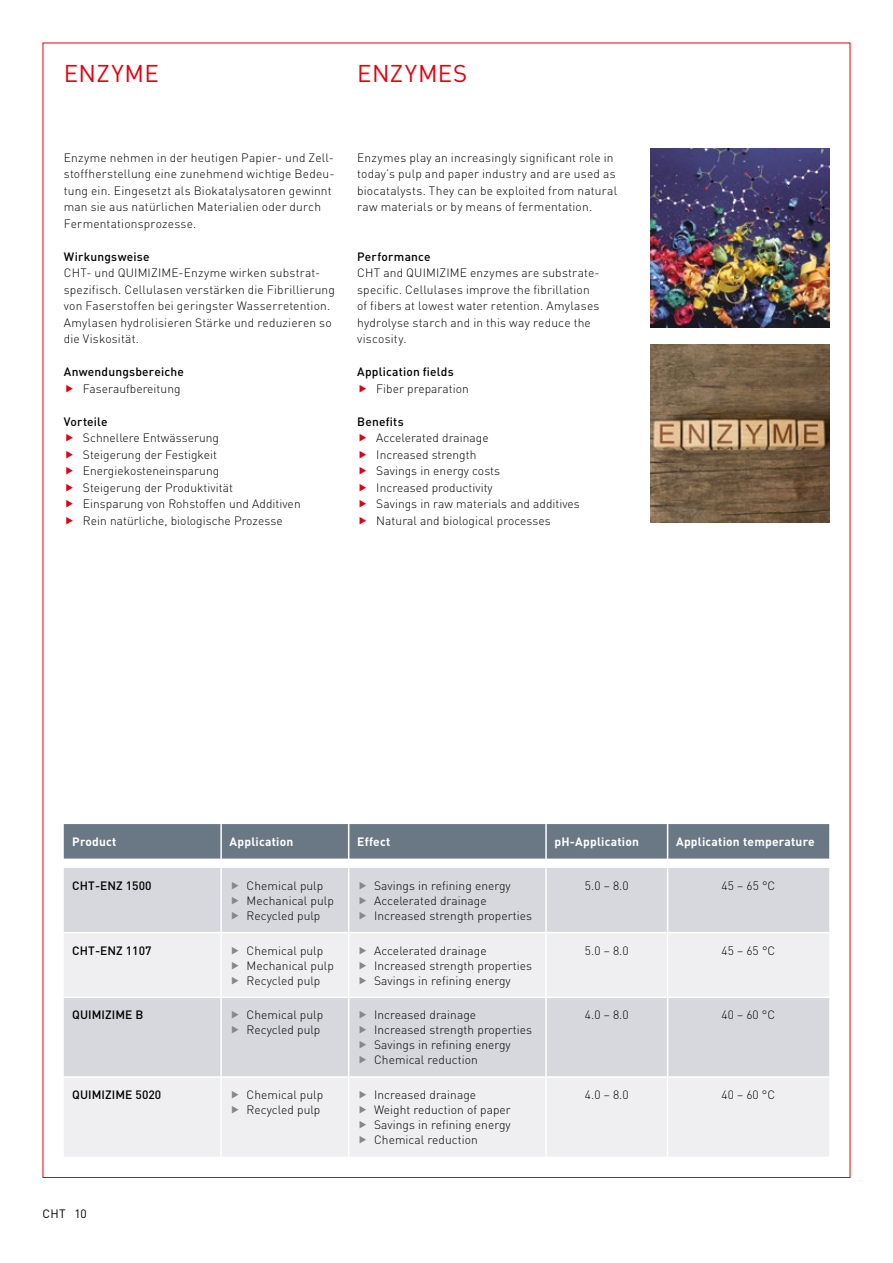
<style>
.page{position:relative;width:893px;height:1263px;background:#fff}
.page>*{position:absolute;margin:0;border:0;box-sizing:border-box;transform-origin:0 0}
.t1{font:24px "DIN Pro";letter-spacing:.015em;color:#e3000f}
.t2{font:300 12px/16.5px "DIN Pro";letter-spacing:.005em;color:#000}
.t3{font:500 12px "DIN Pro";letter-spacing:.015em;color:#000}
.t4{font:700 12px "DIN Pro";letter-spacing:.02em;color:#fff}
.t5{font:12px "DIN Pro";color:#000}
</style>
<div class="page">
<img style="left:651px;top:149px;width:178px;height:178px">
<img style="left:651px;top:344px;width:178px;height:179px">
<div style="left:64px;top:868px;width:765px;height:64px;background:#d7d8dd"></div>
<svg style="left:64px;top:933px;width:765px;height:224px;fill:#efeff1"></svg>
<div style="left:64px;top:824px;width:765px;height:35px;background:#6a7784"></div>
<hr style="left:220px;top:868px;width:2px;height:64px;background:#fff">
<hr style="left:348px;top:868px;width:1px;height:64px;background:#fff">
<hr style="left:545px;top:868px;width:2px;height:64px;background:#fff">
<hr style="left:667px;top:868px;width:1px;height:64px;background:#fff">
<hr style="left:220px;top:998px;width:2px;height:78px;background:#fff">
<hr style="left:348px;top:998px;width:1px;height:78px;background:#fff">
<hr style="left:545px;top:998px;width:2px;height:78px;background:#fff">
<hr style="left:667px;top:998px;width:1px;height:78px;background:#fff">
<hr style="left:220px;top:933px;width:2px;height:63px;background:#fff">
<hr style="left:348px;top:933px;width:1px;height:63px;background:#fff">
<hr style="left:545px;top:933px;width:2px;height:63px;background:#fff">
<hr style="left:667px;top:933px;width:1px;height:63px;background:#fff">
<hr style="left:64px;top:996px;width:157px;height:2px;background:#fff">
<hr style="left:221px;top:996px;width:128px;height:2px;background:#fff">
<hr style="left:349px;top:996px;width:197px;height:2px;background:#fff">
<hr style="left:546px;top:996px;width:122px;height:2px;background:#fff">
<hr style="left:668px;top:996px;width:161px;height:2px;background:#fff">
<hr style="left:64px;top:1076px;width:157px;height:2px;background:#fff">
<hr style="left:221px;top:1076px;width:128px;height:2px;background:#fff">
<hr style="left:349px;top:1076px;width:197px;height:2px;background:#fff">
<hr style="left:546px;top:1076px;width:122px;height:2px;background:#fff">
<hr style="left:668px;top:1076px;width:161px;height:2px;background:#fff">
<hr style="left:220px;top:1078px;width:2px;height:79px;background:#fff">
<hr style="left:348px;top:1078px;width:1px;height:79px;background:#fff">
<hr style="left:545px;top:1078px;width:2px;height:79px;background:#fff">
<hr style="left:667px;top:1078px;width:1px;height:79px;background:#fff">
<svg style="left:232px;top:882px;width:7px;height:7px"></svg>
<svg style="left:232px;top:897px;width:7px;height:7px"></svg>
<svg style="left:232px;top:912px;width:7px;height:7px"></svg>
<svg style="left:360px;top:882px;width:6px;height:7px"></svg>
<svg style="left:360px;top:897px;width:6px;height:7px"></svg>
<svg style="left:360px;top:912px;width:6px;height:7px"></svg>
<svg style="left:232px;top:946px;width:7px;height:8px"></svg>
<svg style="left:232px;top:961px;width:7px;height:8px"></svg>
<svg style="left:232px;top:976px;width:7px;height:8px"></svg>
<svg style="left:360px;top:946px;width:6px;height:8px"></svg>
<svg style="left:360px;top:961px;width:6px;height:8px"></svg>
<svg style="left:360px;top:976px;width:6px;height:8px"></svg>
<svg style="left:232px;top:1011px;width:7px;height:8px"></svg>
<svg style="left:232px;top:1026px;width:7px;height:8px"></svg>
<svg style="left:360px;top:1011px;width:6px;height:8px"></svg>
<svg style="left:360px;top:1026px;width:6px;height:8px"></svg>
<svg style="left:360px;top:1041px;width:6px;height:8px"></svg>
<svg style="left:360px;top:1056px;width:6px;height:8px"></svg>
<svg style="left:232px;top:1091px;width:7px;height:7px"></svg>
<svg style="left:232px;top:1106px;width:7px;height:7px"></svg>
<svg style="left:360px;top:1091px;width:6px;height:7px"></svg>
<svg style="left:360px;top:1106px;width:6px;height:7px"></svg>
<svg style="left:360px;top:1121px;width:6px;height:7px"></svg>
<svg style="left:360px;top:1136px;width:6px;height:7px"></svg>
<h1 class="t1" style="left:64px;top:57px;width:96px">ENZYME</h1>
<h1 class="t1" style="left:357px;top:57px;width:111px">ENZYMES</h1>
<p class="t2" style="left:64px;top:149px;width:272px">Enzyme nehmen in der heutigen Papier- und Zell&shy;stoffherstellung eine zunehmend wichtige Bedeu&shy;tung ein. Eingesetzt als Biokatalysatoren gewinnt man sie aus natürlichen Materialien oder durch Fermentationsprozesse.</p>
<p class="t3" style="left:64px;top:248px;width:87px">Wirkungsweise</p>
<p class="t2" style="left:64px;top:264px;width:273px">CHT- und QUIMIZIME- Enzyme wirken substrat&shy;spezifisch. Cellulasen verstärken die Fibrillierung von Faserstoffen bei geringster Wasserretention.<br>Amylasen hydrolisieren Stärke und reduzieren so die Viskosität.</p>
<p class="t3" style="left:64px;top:364px;width:122px">Anwendungsbereiche</p>
<p class="t2" style="left:83px;top:380px;width:99px">Faseraufbereitung</p>
<p class="t3" style="left:64px;top:413px;width:45px">Vorteile</p>
<p class="t2" style="left:83px;top:429px;width:219px">Schnellere Entwässerung<br>Steigerung der Festigkeit<br>Energiekosteneinsparung<br>Steigerung der Produktivität<br>Einsparung von Rohstoffen und Additiven<br>Rein natürliche, biologische Prozesse</p>
<p class="t2" style="left:357px;top:149px;width:261px">Enzymes play an increasingly significant role in today’s pulp and paper industry and are used as biocatalysts. They can be exploited from natural raw materials or by means of fermentation.</p>
<p class="t3" style="left:357px;top:248px;width:75px">Performance</p>
<p class="t2" style="left:357px;top:264px;width:244px">CHT and QUIMIZIME enzymes are substrate-- specific. Cellulases improve the fibrillation of fibers at lowest water retention. Amylases hydrolyse starch and in this way reduce the viscosity.</p>
<p class="t3" style="left:357px;top:364px;width:98px">Application fields</p>
<p class="t2" style="left:376px;top:380px;width:94px">Fiber preparation</p>
<p class="t3" style="left:357px;top:413px;width:48px">Benefits</p>
<p class="t2" style="left:376px;top:429px;width:205px">Accelerated drainage<br>Increased strength<br>Savings in energy costs<br>Increased productivity<br>Savings in raw materials and additives<br>Natural and biological processes</p>
<p class="t4" style="left:72px;top:833px;width:46px">Product</p>
<p class="t4" style="left:230px;top:833px;width:65px">Application</p>
<p class="t4" style="left:357px;top:833px;width:35px">Effect</p>
<p class="t4" style="left:555px;top:833px;width:86px">pH-Application</p>
<p class="t4" style="left:676px;top:833px;width:140px">Application temperature</p>
<p class="t3" style="left:72px;top:877px;width:81px">CHT-ENZ 1500</p>
<p class="t2" style="left:247px;top:877px;width:89px;line-height:15px">Chemical pulp<br>Mechanical pulp<br>Recycled pulp</p>
<p class="t2" style="left:374px;top:877px;width:159px;line-height:15px">Savings in refining energy<br>Accelerated drainage<br>Increased strength properties</p>
<p class="t2" style="left:585px;top:877px;width:45px">5.0 – 8.0</p>
<p class="t2" style="left:721px;top:877px;width:55px">45 – 65 °C</p>
<p class="t3" style="left:72px;top:942px;width:81px">CHT-ENZ 1107</p>
<p class="t2" style="left:247px;top:942px;width:89px;line-height:15px">Chemical pulp<br>Mechanical pulp<br>Recycled pulp</p>
<p class="t2" style="left:374px;top:942px;width:159px;line-height:15px">Accelerated drainage<br>Increased strength properties<br>Savings in refining energy</p>
<p class="t2" style="left:585px;top:941px;width:45px">5.0 – 8.0</p>
<p class="t2" style="left:721px;top:941px;width:55px">45 – 65 °C</p>
<p class="t3" style="left:72px;top:1007px;width:73px">QUIMIZIME B</p>
<p class="t2" style="left:247px;top:1007px;width:78px;line-height:15px">Chemical pulp<br>Recycled pulp</p>
<p class="t2" style="left:374px;top:1007px;width:159px;line-height:15px">Increased drainage<br>Increased strength properties<br>Savings in refining energy<br>Chemical reduction</p>
<p class="t2" style="left:585px;top:1006px;width:45px">4.0 – 8.0</p>
<p class="t2" style="left:721px;top:1006px;width:55px">40 – 60 °C</p>
<p class="t3" style="left:72px;top:1086px;width:91px">QUIMIZIME 5020</p>
<p class="t2" style="left:247px;top:1086px;width:78px;line-height:15px">Chemical pulp<br>Recycled pulp</p>
<p class="t2" style="left:374px;top:1086px;width:138px;line-height:15px">Increased drainage<br>Weight reduction of paper<br>Savings in refining energy<br>Chemical reduction</p>
<p class="t2" style="left:585px;top:1086px;width:45px">4.0 – 8.0</p>
<p class="t2" style="left:721px;top:1086px;width:55px">40 – 60 °C</p>
<p class="t5" style="left:43px;top:1205px;width:46px">CHT 10</p>
</div>
